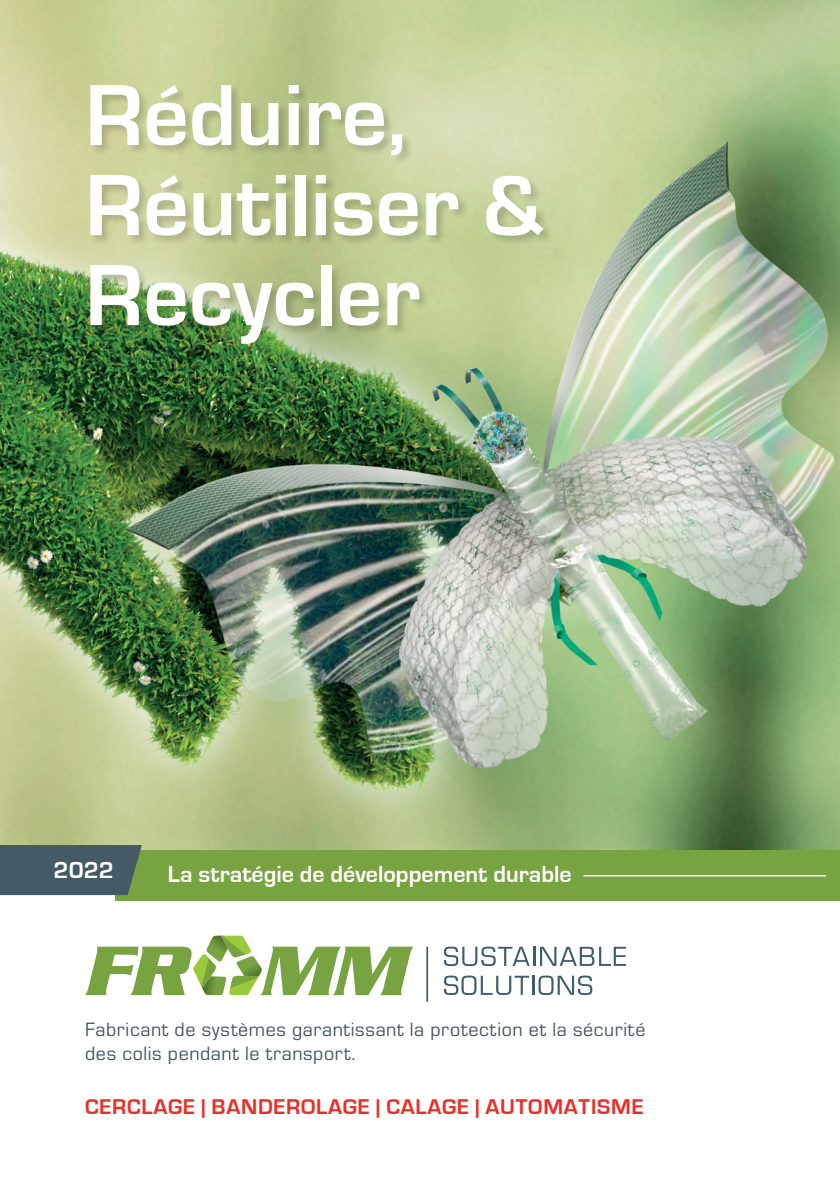
<style>
.page{position:relative;width:840px;height:1191px;background:#fff}
.page>*{position:absolute;margin:0;border:0;box-sizing:border-box;transform-origin:0 0}
.t1{font:700 90px/90px "Eurostile";color:#fff}
.t2{font:700 24px "Eurostile";color:#fff}
.t3{font:700 22px "Eurostile";letter-spacing:.035em;color:#ec2e25}
.t4{font:20px/24px "Eurostile";letter-spacing:.03em;color:#445862}
</style>
<div class="page">
<img style="left:0;top:0;width:839px;height:850px">
<div style="left:115px;top:850px;width:724px;height:50px;background:#78a341"></div>
<div style="left:0;top:845px;width:142px;height:50px;background:#445b65"></div>
<hr style="left:583px;top:875px;width:242px;height:1px;background:#fff">
<div style="left:89px;top:85px;width:464px;height:270px;background:#231f20;opacity:.2"></div>
<hr style="left:426px;top:946px;width:2px;height:55px;background:#3f5c6a">
<svg style="left:444px;top:946px;width:85px;height:20px"></svg>
<hr style="left:532px;top:946px;width:3px;height:20px;background:#3f5c6a">
<svg style="left:540px;top:946px;width:85px;height:20px"></svg>
<svg style="left:444px;top:975px;width:148px;height:20px"></svg>
<svg style="left:85px;top:935px;width:328px;height:60px"></svg>
<h1 class="t1" style="left:85px;top:72px;width:460px">Réduire,<br>Réutiliser &amp;<br>Recycler</h1>
<p class="t2" style="left:54px;top:857px;width:62px">2022</p>
<p class="t2" style="left:168px;top:860px;width:405px">La stratégie de développement durable</p>
<p class="t4" style="left:85px;top:1016px;width:561px">Fabricant de systèmes garantissant la protection et la sécurité des colis pendant le transport.</p>
<p class="t3" style="left:85px;top:1094px;width:559px">CERCLAGE | BANDEROLAGE | CALAGE | AUTOMATISME</p>
</div>
